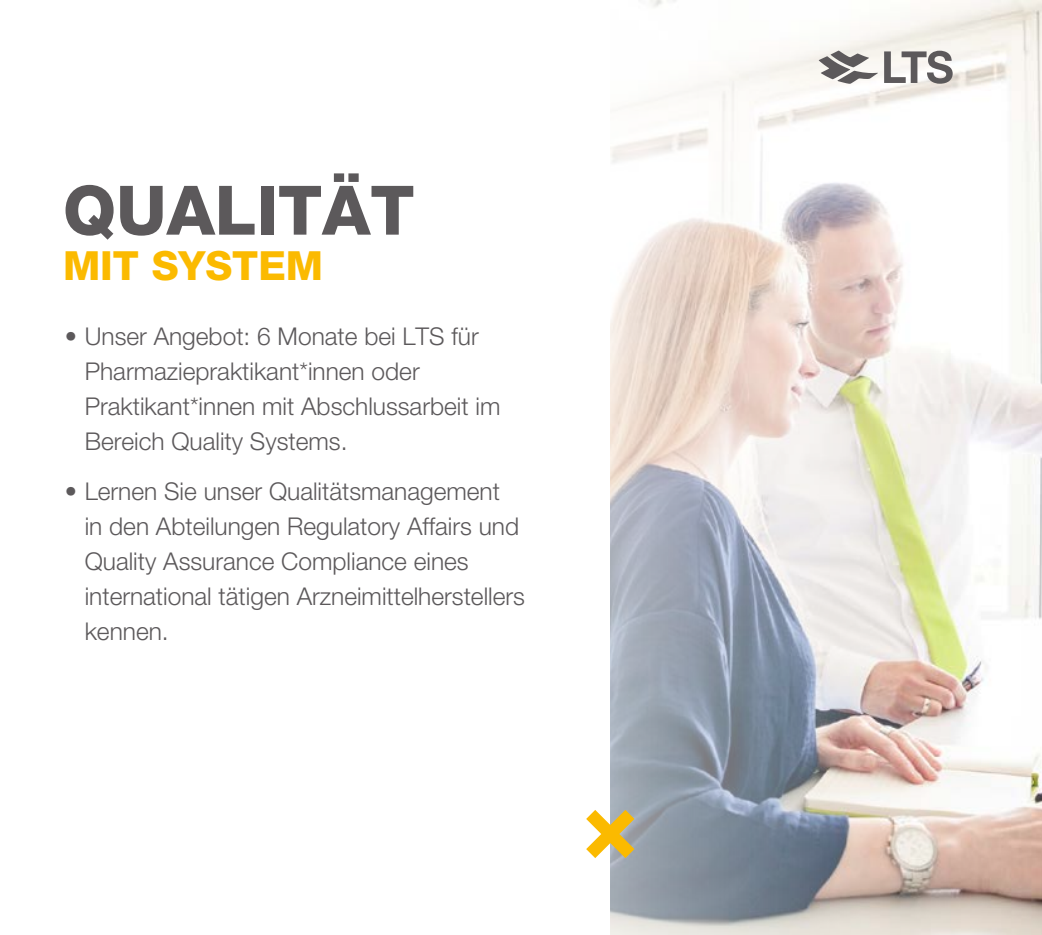
<style>
.page{position:relative;width:1042px;height:935px;background:#fff}
.page>*{position:absolute;margin:0;border:0;box-sizing:border-box;transform-origin:0 0}
.t1{font:800 68.25px "Helvetica Neue LT Std";color:#5c595b}
.t2{font:800 40.25px "Helvetica Neue LT Std";color:#fbba00}
.t3{font:300 24.5px/35px "Helvetica Neue LT Std";color:#5c595b}
</style>
<div class="page">
<img style="left:610px;top:0;width:432px;height:935px">
<svg style="left:586px;top:810px;width:48px;height:48px"></svg>
<svg style="left:884px;top:51px;width:68px;height:33px"></svg>
<svg style="left:819px;top:51px;width:59px;height:33px"></svg>
<h1 class="t1" style="left:63px;top:170px;width:353px">QUALITÄT</h1>
<h2 class="t2" style="left:63px;top:242px;width:262px">MIT SYSTEM</h2>
<p class="t3" style="left:85px;top:318px;width:417px;text-indent:-20px">• Unser Angebot: 6 Monate bei LTS für Pharmaziepraktikant*innen oder Praktikant*innen mit Abschlussarbeit im Bereich Quality Systems.</p>
<p class="t3" style="left:85px;top:473px;width:442px;text-indent:-20px">• Lernen Sie unser Qualitätsmanagement<br>in den Abteilungen Regulatory Affairs und Quality Assurance Compliance eines international tätigen Arzneimittelherstellers kennen.</p>
</div>
